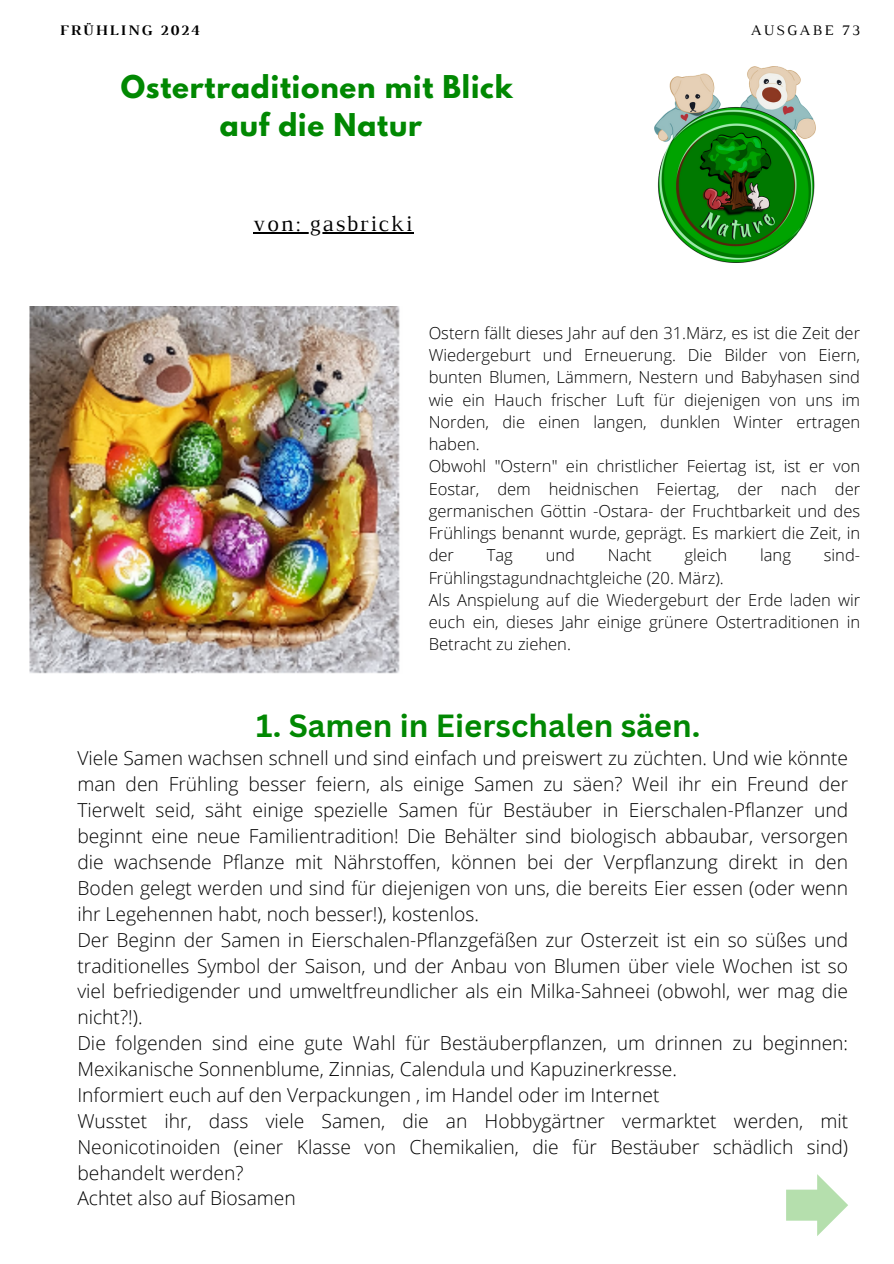
<style>
.page{position:relative;width:894px;height:1264px;background:#fff}
.page>*{position:absolute;margin:0;border:0;box-sizing:border-box;transform-origin:0 0}
.t1{font:700 31.2px "Canva Sans";color:#018802}
.t2{font:700 27.75px/38.2px "League Spartan";letter-spacing:.03em;color:#018802;text-align:center}
.t3{font:22.5px "Luthier";letter-spacing:.07em;color:#000}
.t4{font:300 19.2px/25.8px "Open Sans";color:#000}
.t5{font:300 16.5px/22.2px "Open Sans";color:#000}
.t6{font:700 14.85px "Luthier";letter-spacing:.14em;color:#000}
.t7{font:14.85px "Luthier";letter-spacing:.14em;color:#000}
</style>
<div class="page">
<img style="left:654px;top:66px;width:161px;height:196px">
<img style="left:29px;top:306px;width:371px;height:367px">
<svg style="left:786px;top:1174px;width:62px;height:62px"></svg>
<hr style="left:253px;top:232px;width:161px;height:1px;background:#000">
<p class="t6" style="left:60px;top:25px;width:141px">FRÜHLING 2024</p>
<p class="t7" style="left:750px;top:25px;width:111px">AUSGABE 73</p>
<h2 class="t2" style="left:121px;top:71px;width:393px">Ostertraditionen mit Blick auf die Natur</h2>
<p class="t3" style="left:253px;top:215px;width:161px">von: gasbricki</p>
<p class="t5" style="left:428px;top:321px;width:433px">Ostern fällt dieses Jahr auf den 31.März, es ist die Zeit der Wiedergeburt und Erneuerung. Die Bilder von Eiern, bunten Blumen, Lämmern, Nestern und Babyhasen sind wie ein Hauch frischer Luft für diejenigen von uns im Norden, die einen langen, dunklen Winter ertragen haben.<br>Obwohl "Ostern" ein christlicher Feiertag ist, ist er von Eostar, dem heidnischen Feiertag, der nach der germanischen Göttin -Ostara- der Fruchtbarkeit und des Frühlings benannt wurde, geprägt. Es markiert die Zeit, in der</p>
<p class="t5" style="left:486px;top:544px;width:28px">Tag</p>
<p class="t5" style="left:545px;top:544px;width:31px">und</p>
<p class="t5" style="left:607px;top:544px;width:45px">Nacht</p>
<p class="t5" style="left:684px;top:544px;width:44px">gleich</p>
<p class="t5" style="left:759px;top:544px;width:32px">lang</p>
<p class="t5" style="left:823px;top:544px;width:38px">sind-</p>
<p class="t5" style="left:428px;top:566px;width:433px">Frühlingstagundnachtgleiche (20. März).<br>Als Anspielung auf die Wiedergeburt der Erde laden wir euch ein, dieses Jahr einige grünere Ostertraditionen in Betracht zu ziehen.</p>
<h1 class="t1" style="left:256px;top:703px;width:445px">1. Samen in Eierschalen säen.</h1>
<p class="t4" style="left:77px;top:745px;width:772px">Viele Samen wachsen schnell und sind einfach und preiswert zu züchten. Und wie könnte man den Frühling besser feiern, als einige Samen zu säen? Weil ihr ein Freund der Tierwelt seid, säht einige spezielle Samen für Bestäuber in Eierschalen-Pflanzer und beginnt eine neue Familientradition! Die Behälter sind biologisch abbaubar, versorgen die wachsende Pflanze mit Nährstoffen, können bei der Verpflanzung direkt in den Boden gelegt werden und sind für diejenigen von uns, die bereits Eier essen (oder wenn ihr Legehennen habt, noch besser!), kostenlos.<br>Der Beginn der Samen in Eierschalen-Pflanzgefäßen zur Osterzeit ist ein so süßes und traditionelles Symbol der Saison, und der Anbau von Blumen über viele Wochen ist so viel befriedigender und umweltfreundlicher als ein Milka-Sahneei (obwohl, wer mag die nicht?!).<br>Die folgenden sind eine gute Wahl für Bestäuberpflanzen, um drinnen zu beginnen:<br>Mexikanische Sonnenblume, Zinnias, Calendula und Kapuzinerkresse.<br>Informiert euch auf den Verpackungen , im Handel oder im Internet<br>Wusstet ihr, dass viele Samen, die an Hobbygärtner vermarktet werden, mit Neonicotinoiden (einer Klasse von Chemikalien, die für Bestäuber schädlich sind) behandelt werden?<br>Achtet also auf Biosamen</p>
</div>
